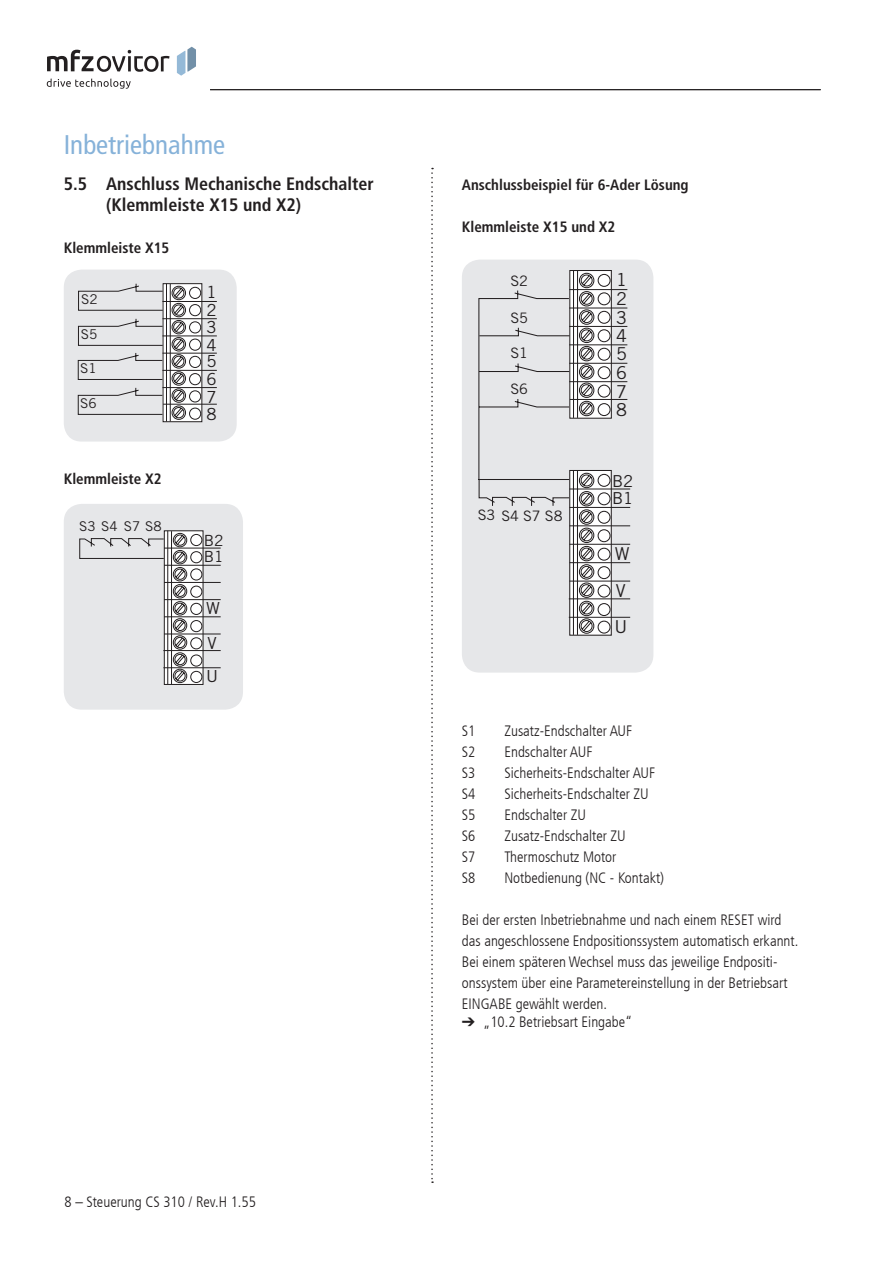
<style>
.page{position:relative;width:893px;height:1263px;background:#fff}
.page>*{position:absolute;margin:0;border:0;box-sizing:border-box;transform-origin:0 0}
.t1{font:condensed 27px "Frutiger LT Com";color:#86b2d9}
.t2{font:700 condensed 18px/21.6px "Frutiger LT Com";color:#231f20}
.t3{font:17.85px/18.6px "Trade Gothic";color:#231f20;text-align:justify}
.t4{font:16.65px/17.4px "Trade Gothic";color:#231f20;text-align:justify}
.t5{font:16.5px "Trade Gothic";color:#231f20}
.t6{font:15.45px "Trade Gothic";color:#231f20}
.t7{font:300 condensed 15px/21px "Frutiger LT Com";color:#231f20}
.t8{font:700 condensed 15px "Frutiger LT Com";color:#231f20}
.t9{font:14.4px "Trade Gothic";color:#231f20}
.t10{font:13.5px "Trade Gothic";color:#231f20}
</style>
<div class="page">
<svg style="left:177px;top:47px;width:19px;height:29px"></svg>
<svg style="left:47px;top:50px;width:123px;height:22px"></svg>
<svg style="left:47px;top:79px;width:84px;height:10px"></svg>
<svg style="left:431px;top:168px;width:2px;height:1015px"></svg>
<hr style="left:210px;top:89px;width:611px;height:1px;background:#231f20">
<div style="left:64px;top:270px;width:173px;height:172px;background:#e6e7e9;border-radius:18px"></div>
<svg style="left:77px;top:283px;width:126px;height:140px"></svg>
<hr style="left:163px;top:404px;width:54px;height:1px;background:#231f20">
<hr style="left:162px;top:387px;width:55px;height:1px;background:#231f20">
<hr style="left:162px;top:370px;width:55px;height:1px;background:#231f20">
<hr style="left:162px;top:353px;width:55px;height:1px;background:#231f20">
<hr style="left:162px;top:336px;width:55px;height:1px;background:#231f20">
<hr style="left:162px;top:318px;width:55px;height:1px;background:#231f20">
<hr style="left:162px;top:301px;width:55px;height:1px;background:#231f20">
<div style="left:64px;top:504px;width:179px;height:206px;background:#e6e7e9;border-radius:18px"></div>
<svg style="left:79px;top:530px;width:125px;height:155px"></svg>
<div style="left:190px;top:671px;width:12px;height:12px;border:1px solid #231f20;border-radius:50%"></div>
<hr style="left:163px;top:667px;width:58px;height:1px;background:#231f20">
<hr style="left:163px;top:650px;width:58px;height:1px;background:#231f20">
<hr style="left:164px;top:634px;width:57px;height:1px;background:#231f20">
<hr style="left:164px;top:616px;width:57px;height:1px;background:#231f20">
<hr style="left:164px;top:599px;width:57px;height:1px;background:#231f20">
<hr style="left:164px;top:582px;width:57px;height:1px;background:#231f20">
<hr style="left:164px;top:565px;width:57px;height:1px;background:#231f20">
<hr style="left:164px;top:548px;width:57px;height:1px;background:#231f20">
<div style="left:462px;top:260px;width:191px;height:413px;background:#e6e7e9;border-radius:18px"></div>
<hr style="left:570px;top:399px;width:57px;height:1px;background:#231f20">
<hr style="left:569px;top:381px;width:58px;height:1px;background:#231f20">
<hr style="left:569px;top:363px;width:58px;height:1px;background:#231f20">
<hr style="left:569px;top:345px;width:58px;height:1px;background:#231f20">
<hr style="left:569px;top:326px;width:58px;height:1px;background:#231f20">
<hr style="left:569px;top:308px;width:58px;height:1px;background:#231f20">
<hr style="left:569px;top:289px;width:58px;height:1px;background:#231f20">
<svg style="left:478px;top:270px;width:134px;height:366px"></svg>
<div style="left:598px;top:621px;width:13px;height:13px;border:1px solid #231f20;border-radius:50%"></div>
<hr style="left:569px;top:617px;width:61px;height:1px;background:#231f20">
<hr style="left:569px;top:599px;width:61px;height:1px;background:#231f20">
<hr style="left:569px;top:581px;width:61px;height:1px;background:#231f20">
<hr style="left:569px;top:562px;width:61px;height:1px;background:#231f20">
<hr style="left:569px;top:544px;width:61px;height:1px;background:#231f20">
<hr style="left:569px;top:526px;width:61px;height:1px;background:#231f20">
<hr style="left:569px;top:507px;width:61px;height:1px;background:#231f20">
<hr style="left:569px;top:489px;width:61px;height:1px;background:#231f20">
<h1 class="t1" style="left:64px;top:129px;width:163px">Inbetriebnahme</h1>
<p class="t2" style="left:106px;top:173px;width:269px;text-indent:-43px">5.5 Anschluss Mechanische Endschalter (Klemmleiste X15 und X2)</p>
<p class="t8" style="left:64px;top:238px;width:107px">Klemmleiste X15</p>
<p class="t4" style="left:206px;top:283px;width:12px">1<br>2<br>3<br>4<br>5<br>6<br>7<br>8</p>
<p class="t10" style="left:81px;top:291px;width:18px">S2</p>
<p class="t10" style="left:81px;top:326px;width:18px">S5</p>
<p class="t10" style="left:80px;top:360px;width:18px">S1</p>
<p class="t10" style="left:80px;top:395px;width:18px">S6</p>
<p class="t8" style="left:64px;top:469px;width:99px">Klemmleiste X2</p>
<p class="t10" style="left:79px;top:518px;width:84px">S3 S4 S7 S8</p>
<p class="t6" style="left:204px;top:531px;width:21px">B2</p>
<p class="t6" style="left:204px;top:547px;width:21px">B1</p>
<p class="t4" style="left:206px;top:599px;width:15px">W</p>
<p class="t4" style="left:207px;top:634px;width:11px">V</p>
<p class="t4" style="left:206px;top:668px;width:13px">U</p>
<p class="t7" style="left:65px;top:1191px;width:193px">8 – Steuerung CS 310 / Rev.H 1.55</p>
<p class="t8" style="left:462px;top:175px;width:228px">Anschlussbeispiel für 6-Ader Lösung</p>
<p class="t8" style="left:462px;top:217px;width:155px">Klemmleiste X15 und X2</p>
<p class="t9" style="left:510px;top:272px;width:19px">S2</p>
<p class="t9" style="left:510px;top:309px;width:19px">S5</p>
<p class="t9" style="left:510px;top:344px;width:19px">S1</p>
<p class="t9" style="left:510px;top:380px;width:19px">S6</p>
<p class="t9" style="left:478px;top:507px;width:86px">S3 S4 S7 S8</p>
<p class="t3" style="left:616px;top:270px;width:12px">1<br>2<br>3<br>4<br>5<br>6<br>7<br>8</p>
<p class="t5" style="left:612px;top:471px;width:23px">B2</p>
<p class="t5" style="left:612px;top:488px;width:23px">B1</p>
<p class="t3" style="left:615px;top:544px;width:16px">W</p>
<p class="t3" style="left:616px;top:581px;width:11px">V</p>
<p class="t3" style="left:614px;top:617px;width:14px">U</p>
<p class="t7" style="left:462px;top:720px;width:15px">S1</p>
<p class="t7" style="left:504px;top:720px;width:129px">Zusatz-Endschalter AUF</p>
<p class="t7" style="left:462px;top:741px;width:15px">S2</p>
<p class="t7" style="left:504px;top:741px;width:90px">Endschalter AUF</p>
<p class="t7" style="left:462px;top:762px;width:15px">S3</p>
<p class="t7" style="left:504px;top:762px;width:152px">Sicherheits-Endschalter AUF</p>
<p class="t7" style="left:462px;top:783px;width:15px">S4</p>
<p class="t7" style="left:504px;top:783px;width:146px">Sicherheits-Endschalter ZU</p>
<p class="t7" style="left:462px;top:804px;width:15px">S5</p>
<p class="t7" style="left:504px;top:804px;width:83px">Endschalter ZU</p>
<p class="t7" style="left:462px;top:825px;width:15px">S6</p>
<p class="t7" style="left:504px;top:825px;width:123px">Zusatz-Endschalter ZU</p>
<p class="t7" style="left:462px;top:846px;width:15px">S7</p>
<p class="t7" style="left:504px;top:846px;width:113px">Thermoschutz Motor</p>
<p class="t7" style="left:462px;top:867px;width:15px">S8</p>
<p class="t7" style="left:504px;top:867px;width:161px">Notbedienung (NC - Kontakt)</p>
<p class="t7" style="left:462px;top:909px;width:338px">Bei der ersten Inbetriebnahme und nach einem RESET wird das angeschlossene Endpositionssystem automatisch erkannt.<br>Bei einem späteren Wechsel muss das jeweilige Endpositi&shy;onssystem über eine Parametereinstellung in der Betriebsart EINGABE gewählt werden.</p>
<p class="t7" style="left:462px;top:1011px;width:172px">➔ „10.2 Betriebsart Eingabe“</p>
</div>
